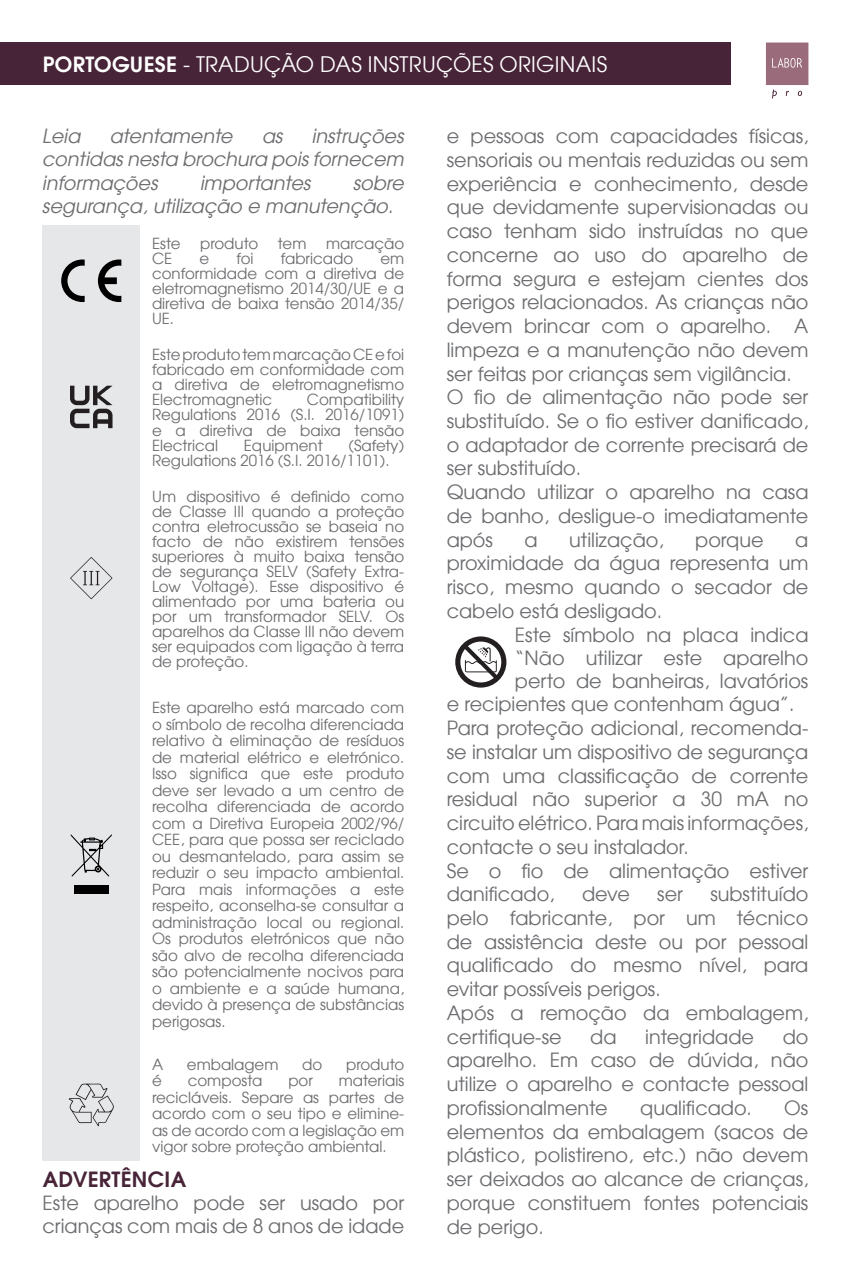
<style>
.page{position:relative;width:851px;height:1276px;background:#fff}
.page>*{position:absolute;margin:0;border:0;box-sizing:border-box;transform-origin:0 0}
.t1{font:21px "Te X Gyre Adventor";letter-spacing:.015em;color:#fff}
.t2{font:700 21px "Te X Gyre Adventor";letter-spacing:.015em;color:#482438}
.t3{font:19.2px/23.7px "Te X Gyre Adventor";color:#6c6d70}
.t4{font:italic 19.2px/23.4px "Te X Gyre Adventor";color:#6c6d70;text-align:justify}
.t5{font:15px/16.5px "Te X Gyre Adventor";color:#6c6d70;text-align:justify}
.s1{font-weight:700}
</style>
<div class="page">
<div style="left:0;top:43px;width:730px;height:42px;background:#482438"></div>
<svg style="left:766px;top:43px;width:42px;height:55px"></svg>
<div style="left:43px;top:225px;width:97px;height:111px;background:#e6e7e9"></div>
<div style="left:43px;top:336px;width:97px;height:141px;background:#e6e7e9"></div>
<div style="left:43px;top:477px;width:97px;height:201px;background:#e6e7e9"></div>
<div style="left:43px;top:678px;width:97px;height:371px;background:#e6e7e9"></div>
<div style="left:43px;top:1049px;width:97px;height:111px;background:#e6e7e9"></div>
<svg style="left:61px;top:259px;width:24px;height:43px"></svg>
<svg style="left:98px;top:259px;width:23px;height:43px"></svg>
<svg style="left:70px;top:386px;width:42px;height:42px"></svg>
<svg style="left:70px;top:557px;width:42px;height:42px"></svg>
<div style="left:74px;top:885px;width:34px;height:8px;background:#000"></div>
<svg style="left:71px;top:834px;width:41px;height:42px"></svg>
<svg style="left:69px;top:1083px;width:45px;height:43px"></svg>
<svg style="left:455px;top:636px;width:51px;height:51px"></svg>
<p class="t1" style="left:43px;top:48px;width:566px"><span class="s1">PORTOGUESE</span> - TRADUÇÃO DAS INSTRUÇÕES ORIGINAIS</p>
<p class="t4" style="left:43px;top:123px;width:363px;text-indent:270px">instruções contidas nesta brochura pois fornecem informações</p>
<p class="t4" style="left:43px;top:123px;width:40px">Leia</p>
<p class="t4" style="left:110px;top:123px;width:124px">atentamente</p>
<p class="t4" style="left:262px;top:123px;width:22px">as</p>
<p class="t4" style="left:43px;top:170px;width:363px;text-indent:311px">sobre segurança, utilização e manutenção.</p>
<p class="t5" style="left:152px;top:235px;width:30px">Este</p>
<p class="t5" style="left:200px;top:235px;width:60px">produto</p>
<p class="t5" style="left:278px;top:235px;width:30px">tem</p>
<p class="t5" style="left:326px;top:235px;width:80px">marcação</p>
<p class="t5" style="left:152px;top:250px;width:22px">CE</p>
<p class="t5" style="left:199px;top:250px;width:11px">e</p>
<p class="t5" style="left:236px;top:250px;width:19px">foi</p>
<p class="t5" style="left:281px;top:250px;width:74px">fabricado</p>
<p class="t4" style="left:200px;top:170px;width:112px">importantes</p>
<p class="t5" style="left:152px;top:250px;width:254px;line-height:15px;text-indent:228px">em conformidade com a diretiva de eletromagnetismo 2014/30/UE e a diretiva de baixa tensão 2014/35/ UE.</p>
<p class="t5" style="left:152px;top:346px;width:254px;line-height:15px">Este produto tem marcação CE e foi fabricado em conformidade com a diretiva de eletromagnetismo Electromagnetic</p>
<p class="t5" style="left:152px;top:391px;width:253px;line-height:15px;text-indent:155px">Compatibility Regulations 2016 (S.I. 2016/1091) e a diretiva de baixa tensão Electrical</p>
<p class="t5" style="left:152px;top:436px;width:253px;line-height:15px;text-indent:196px">(Safety)<br>Regulations 2016 (S.I. 2016/1101).</p>
<p class="t5" style="left:152px;top:488px;width:254px;line-height:15px">Um dispositivo é definido como de Classe III quando a proteção contra eletrocussão se baseia no facto de não existirem tensões superiores à muito baixa tensão de segurança SELV (Safety Extra-Low Voltage). Esse dispositivo é alimentado por uma bateria ou por um transformador SELV. Os aparelhos da Classe III não devem ser equipados com ligação à terra de proteção.</p>
<p class="t5" style="left:152px;top:698px;width:254px">Este aparelho está marcado com o símbolo de recolha diferenciada relativo à eliminação de resíduos de material elétrico e eletrónico.<br>Isso significa que este produto deve ser levado a um centro de recolha diferenciada de acordo com a Diretiva Europeia 2002/96/ CEE, para que possa ser reciclado ou desmantelado, para assim se reduzir o seu impacto ambiental.<br>Para mais informações a este respeito, aconselha-se consultar a administração local ou regional.<br>Os produtos eletrónicos que não são alvo de recolha diferenciada são potencialmente nocivos para o ambiente e a saúde humana, devido à presença de substâncias perigosas.</p>
<p class="t5" style="left:152px;top:1055px;width:13px">A</p>
<p class="t5" style="left:187px;top:1055px;width:93px">embalagem</p>
<p class="t5" style="left:302px;top:1055px;width:22px">do</p>
<p class="t5" style="left:346px;top:1055px;width:60px">produto</p>
<p class="t5" style="left:152px;top:1071px;width:11px">é</p>
<p class="t5" style="left:188px;top:1071px;width:76px">composta</p>
<p class="t5" style="left:288px;top:1071px;width:26px">por</p>
<p class="t5" style="left:244px;top:436px;width:80px">Equipment</p>
<p class="t5" style="left:152px;top:1071px;width:254px;text-indent:187px">materiais recicláveis. Separe as partes de acordo com o seu tipo e elimine&shy;as de acordo com a legislação em vigor sobre proteção ambiental.</p>
<p class="t2" style="left:43px;top:1161px;width:145px">ADVERTÊNCIA</p>
<p class="t3" style="left:43px;top:1190px;width:363px">Este aparelho pode ser usado por crianças com mais de 8 anos de idade</p>
<p class="t3" style="left:446px;top:123px;width:363px">e pessoas com capacidades físicas, sensoriais ou mentais reduzidas ou sem experiência e conhecimento, desde que devidamente supervisionadas ou caso tenham sido instruídas no que concerne ao uso do aparelho de forma segura e estejam cientes dos perigos relacionados. As crianças não devem brincar com o aparelho. A limpeza e a manutenção não devem ser feitas por crianças sem vigilância.<br>O fio de alimentação não pode ser substituído. Se o fio estiver danificado, o adaptador de corrente precisará de ser substituído.<br>Quando utilizar o aparelho na casa de banho, desligue-o imediatamente após</p>
<p class="t3" style="left:524px;top:526px;width:15px">a</p>
<p class="t3" style="left:569px;top:526px;width:96px">utilização,</p>
<p class="t3" style="left:695px;top:526px;width:70px">porque</p>
<p class="t3" style="left:446px;top:526px;width:363px;text-align:justify;text-indent:348px">a proximidade da água representa um risco, mesmo quando o secador de cabelo está desligado.</p>
<p class="t3" style="left:515px;top:621px;width:295px">Este símbolo na placa indica</p>
<p class="t3" style="left:515px;top:644px;width:295px">“Não utilizar este aparelho</p>
<p class="t3" style="left:515px;top:667px;width:295px">perto de banheiras, lavatórios</p>
<p class="t3" style="left:446px;top:691px;width:349px">e recipientes que contenham água”.</p>
<p class="t3" style="left:446px;top:715px;width:363px">Para proteção adicional, recomenda-</p>
<p class="t3" style="left:446px;top:738px;width:363px">se instalar um dispositivo de segurança</p>
<p class="t3" style="left:446px;top:762px;width:363px">com uma classificação de corrente</p>
<p class="t3" style="left:446px;top:786px;width:363px">residual não superior a 30 mA no</p>
<p class="t3" style="left:446px;top:810px;width:363px">circuito elétrico. Para mais informações,</p>
<p class="t3" style="left:446px;top:833px;width:243px">contacte o seu instalador.</p>
<p class="t3" style="left:446px;top:857px;width:363px">Se o fio de alimentação estiver</p>
<p class="t3" style="left:446px;top:881px;width:109px">danificado,</p>
<p class="t3" style="left:582px;top:881px;width:49px">deve</p>
<p class="t3" style="left:657px;top:881px;width:27px">ser</p>
<p class="t3" style="left:446px;top:881px;width:363px;text-indent:263px">substituído pelo fabricante, por um técnico de assistência deste ou por pessoal qualificado do mesmo nível, para evitar possíveis perigos.<br>Após a remoção da embalagem, certifique-se</p>
<p class="t3" style="left:446px;top:1023px;width:363px;text-align:justify;text-indent:336px">do aparelho. Em caso de dúvida, não utilize o aparelho e contacte pessoal profissionalmente</p>
<p class="t3" style="left:590px;top:1023px;width:28px">da</p>
<p class="t3" style="left:645px;top:1023px;width:110px">integridade</p>
<p class="t3" style="left:446px;top:1094px;width:363px;text-align:justify;text-indent:337px">Os elementos da embalagem (sacos de plástico, polistireno, etc.) não devem ser deixados ao alcance de crianças, porque constituem fontes potenciais de perigo.</p>
<p class="t3" style="left:640px;top:1094px;width:113px">qualificado.</p>
</div>
